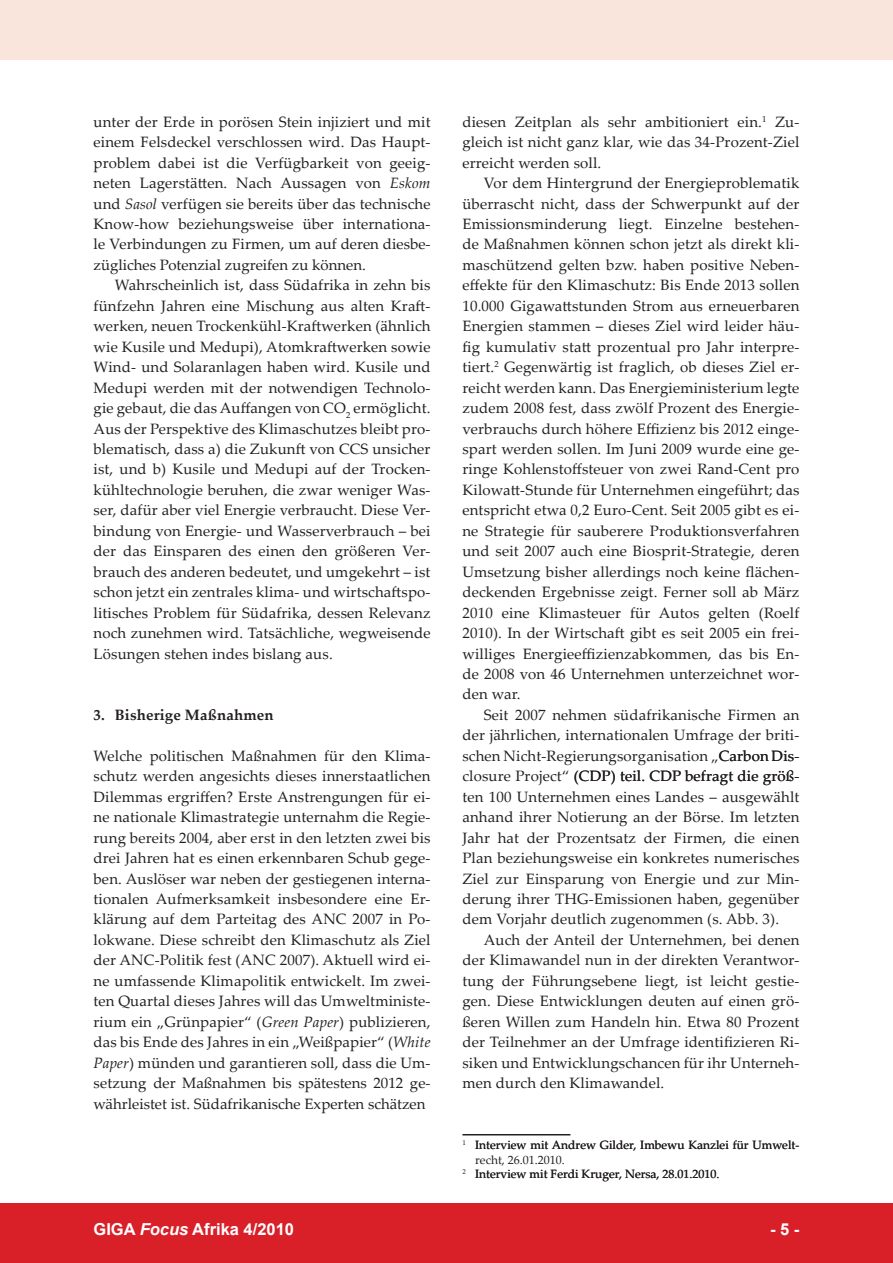
<style>
.page{position:relative;width:893px;height:1263px;background:#fff}
.page>*{position:absolute;margin:0;border:0;box-sizing:border-box;transform-origin:0 0}
.t1{font:700 16.5px "Arial";color:#fff}
.foc__text_fliesstext{font:15px/20.4px "Palatino Linotype";letter-spacing:.01em;color:#231f20;text-align:justify}
.foc__text_1__absatz{font:15px/20.4px "Palatino Linotype";color:#231f20;text-align:justify}
.foc__text_ueberschri{font:700 15px "Palatino Linotype";letter-spacing:.01em;color:#231f20}
.foc__text_fussnoten{font:12px/14.4px "Palatino Linotype";color:#231f20}
.s1{font-style:italic}
</style>
<div class="page">
<div style="left:0;top:1203px;width:893px;height:60px;background:#d91f28"></div>
<div style="left:0;top:0;width:893px;height:60px;background:#fae5dc"></div>
<hr style="left:462px;top:1134px;width:108px;height:1px;background:#231f20">
<p class="foc__text_fliesstext" style="left:94px;top:111px;width:339px">unter der Erde in porösen Stein injiziert und mit einem Felsdeckel verschlossen wird. Das Haupt&shy;problem dabei ist die Verfügbarkeit von geeig&shy;neten Lagerstätten. Nach Aussagen von <span class="s1">Eskom </span>und <span class="s1">Sasol</span> verfügen sie bereits über das technische Know-how beziehungsweise über internationa&shy;le Verbindungen zu Firmen, um auf deren diesbe&shy;zügliches Potenzial zugreifen zu können.</p>
<p class="foc__text_fliesstext" style="left:94px;top:274px;width:339px;text-indent:21px">Wahrscheinlich ist, dass Südafrika in zehn bis fünfzehn Jahren eine Mischung aus alten Kraft&shy;werken, neuen Trockenkühl-Kraftwerken (ähnlich wie Kusile und Medupi), Atomkraftwerken sowie Wind- und Solaranlagen haben wird. Kusile und Medupi werden mit der notwendigen Technolo&shy;gie gebaut, die das Auffangen von CO<sub>2</sub> ermög-licht.<br>Aus der Perspektive des Klimaschutzes bleibt pro&shy;blematisch, dass a) die Zukunft von CCS unsicher ist, und b) Kusile und Medupi auf der Trocken&shy;kühltechnologie beruhen, die zwar weniger Was&shy;ser, dafür aber viel Energie verbraucht. Diese Ver&shy;bindung von Energie- und Wasserverbrauch – bei der das Einsparen des einen den größeren Ver&shy;brauch des anderen bedeutet, und umgekehrt – ist schon jetzt ein zentrales klima- und wirtschaftspo&shy;litisches Problem für Südafrika, dessen Relevanz noch zunehmen wird. Tatsächliche, wegweisende Lösungen stehen indes bislang aus.</p>
<p class="foc__text_ueberschri" style="left:94px;top:704px;width:182px">3. Bisherige Maßnahmen</p>
<p class="foc__text_1__absatz" style="left:94px;top:745px;width:339px">Welche politischen Maßnahmen für den Klima&shy;schutz werden angesichts dieses innerstaatlichen Dilemmas ergriffen? Erste Anstrengungen für ei&shy;ne nationale Klimastrategie unternahm die Regie&shy;rung bereits 2004, aber erst in den letzten zwei bis drei Jahren hat es einen erkennbaren Schub gege&shy;ben. Auslöser war neben der gestiegenen interna&shy;tionalen Aufmerksamkeit insbesondere eine Er&shy;klärung auf dem Parteitag des ANC 2007 in Po&shy;lokwane. Diese schreibt den Klimaschutz als Ziel der ANC-Politik fest (ANC 2007). Aktuell wird ei&shy;ne umfassende Klimapolitik entwickelt. Im zwei&shy;ten Quartal dieses Jahres will das Umweltministe&shy;rium ein „Grünpapier“ (<span class="s1">Green Paper</span>) publizieren, das bis Ende des Jahres in ein „Weißpapier“ (<span class="s1">White Paper</span>) münden und garantieren soll, dass die Um&shy;setzung der Maßnahmen bis spätestens 2012 ge&shy;währleistet ist. Südafrikanische Experten schätzen</p>
<p class="foc__text_1__absatz" style="left:462px;top:111px;width:339px">diesen Zeitplan als sehr ambitioniert ein. Zu&shy;gleich ist nicht ganz klar, wie das 34-Prozent-Ziel erreicht werden soll.</p>
<p class="foc__text_fliesstext" style="left:462px;top:172px;width:338px;text-indent:21px">Vor dem Hintergrund der Energieproblematik überrascht nicht, dass der Schwerpunkt auf der Emissionsminderung liegt. Einzelne bestehen&shy;de Maßnahmen können schon jetzt als direkt kli&shy;maschützend gelten bzw. haben positive Neben&shy;effekte für den Klimaschutz: Bis Ende 2013 sollen 10.000 Gigawattstunden Strom aus erneuerbaren Energien stammen – dieses Ziel wird leider häu&shy;fig kumulativ statt prozentual pro Jahr interpre&shy;tiert. Gegenwärtig ist fraglich, ob dieses Ziel er&shy;reicht werden kann. Das Energieministerium legte zudem 2008 fest, dass zwölf Prozent des Energie&shy;verbrauchs durch höhere Effizienz bis 2012 einge&shy;spart werden sollen. Im Juni 2009 wurde eine ge&shy;ringe Kohlenstoffsteuer von zwei Rand-Cent pro Kilowatt-Stunde für Unternehmen eingeführt; das entspricht etwa 0,2 Euro-Cent. Seit 2005 gibt es ei&shy;ne Strategie für sauberere Produktionsverfahren und seit 2007 auch eine Biosprit-Strategie, deren Umsetzung bisher allerdings noch keine flächen&shy;deckenden Ergebnisse zeigt. Ferner soll ab März 2010 eine Klimasteuer für Autos gelten (Roelf 2010). In der Wirtschaft gibt es seit 2005 ein frei&shy;williges Energieeffizienzabkommen, das bis En&shy;de 2008 von 46 Unternehmen unterzeichnet wor&shy;den war.</p>
<p class="foc__text_fliesstext" style="left:462px;top:704px;width:338px;text-indent:21px">Seit 2007 nehmen südafrikanische Firmen an der jährlichen, internationalen Umfrage der briti&shy;schen Nicht-Regierungsorganisation „Carbon Dis&shy;closure Project“ (CDP) teil. CDP befragt die größ&shy;ten 100 Unternehmen eines Landes – ausgewählt anhand ihrer Notierung an der Börse. Im letzten Jahr hat der Prozentsatz der Firmen, die einen Plan beziehungsweise ein konkretes numerisches Ziel zur Einsparung von Energie und zur Min&shy;derung ihrer THG-Emissionen haben, gegenüber dem Vorjahr deutlich zugenommen (s. Abb. 3).</p>
<p class="foc__text_fliesstext" style="left:462px;top:929px;width:338px;text-indent:21px">Auch der Anteil der Unternehmen, bei denen der Klimawandel nun in der direkten Verantwor&shy;tung der Führungsebene liegt, ist leicht gestie&shy;gen. Diese Entwicklungen deuten auf einen grö&shy;ßeren Willen zum Handeln hin. Etwa 80 Prozent der Teilnehmer an der Umfrage identifizieren Ri&shy;siken und Entwicklungschancen für ihr Unterneh&shy;men durch den Klimawandel.</p>
<p class="foc__text_fussnoten" style="left:475px;top:1137px;width:326px">Interview mit Andrew Gilder, Imbewu Kanzlei für Umwelt&shy;recht, 26.01.2010.</p>
<p class="foc__text_fussnoten" style="left:475px;top:1166px;width:246px">Interview mit Ferdi Kruger, Nersa, 28.01.2010.</p>
<p class="t1" style="left:94px;top:1218px;width:202px">GIGA <span class="s1">Focus</span> Afrika 4/2010</p>
<p class="t1" style="left:770px;top:1218px;width:31px">- -</p>
</div>
